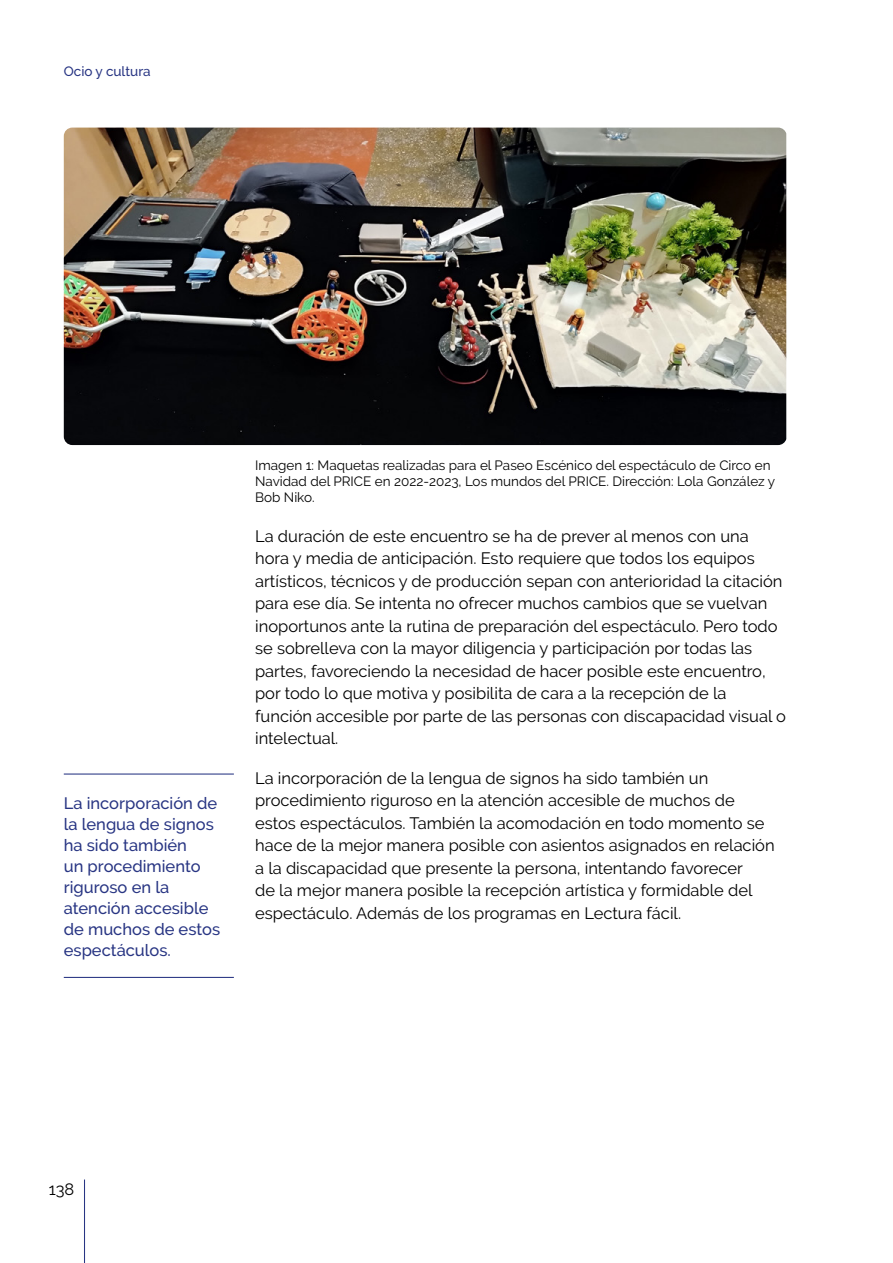
<style>
.page{position:relative;width:893px;height:1263px;background:#fff}
.page>*{position:absolute;margin:0;border:0;box-sizing:border-box;transform-origin:0 0}
.Párrafo_normal{font:16.5px/22.5px "Raleway";color:#000}
.Frase_destacada{font:500 16.5px/21px "Raleway";color:#283583}
.Pie_de_foto{font:13.5px/16.2px "Raleway";color:#000}
.t1{font:500 13.5px "Raleway";color:#283583}
</style>
<div class="page">
<hr style="left:84px;top:1179px;width:1px;height:84px;background:#283583">
<img style="left:64px;top:128px;width:722px;height:317px">
<hr style="left:64px;top:773px;width:170px;height:1px;background:#283583">
<hr style="left:64px;top:977px;width:170px;height:1px;background:#283583">
<p class="t1" style="left:64px;top:64px;width:88px">Ocio y cultura</p>
<p class="Frase_destacada" style="left:64px;top:792px;width:158px">La incorporación de la lengua de signos ha sido también<br>un procedimiento riguroso en la atención accesible de muchos de estos espectáculos.</p>
<p class="Pie_de_foto" style="left:255px;top:457px;width:521px">Imagen 1: Maquetas realizadas para el Paseo Escénico del espectáculo de Circo en<br>Navidad del PRICE en 2022-2023, Los mundos del PRICE. Dirección: Lola González y<br>Bob Niko.</p>
<p class="Párrafo_normal" style="left:255px;top:525px;width:532px">La duración de este encuentro se ha de prever al menos con una hora y media de anticipación. Esto requiere que todos los equipos artísticos, técnicos y de producción sepan con anterioridad la citación para ese día. Se intenta no ofrecer muchos cambios que se vuelvan inoportunos ante la rutina de preparación del espectáculo. Pero todo se sobrelleva con la mayor diligencia y participación por todas las partes, favoreciendo la necesidad de hacer posible este encuentro, por todo lo que motiva y posibilita de cara a la recepción de la función accesible por parte de las personas con discapacidad visual o intelectual.</p>
<p class="Párrafo_normal" style="left:255px;top:767px;width:521px">La incorporación de la lengua de signos ha sido también un procedimiento riguroso en la atención accesible de muchos de estos espectáculos. También la acomodación en todo momento se hace de la mejor manera posible con asientos asignados en relación a la discapacidad que presente la persona, intentando favorecer<br>de la mejor manera posible la recepción artística y formidable del espectáculo. Además de los programas en Lectura fácil.</p>
<p class="Párrafo_normal" style="left:49px;top:1177px;width:27px">138</p>
</div>
